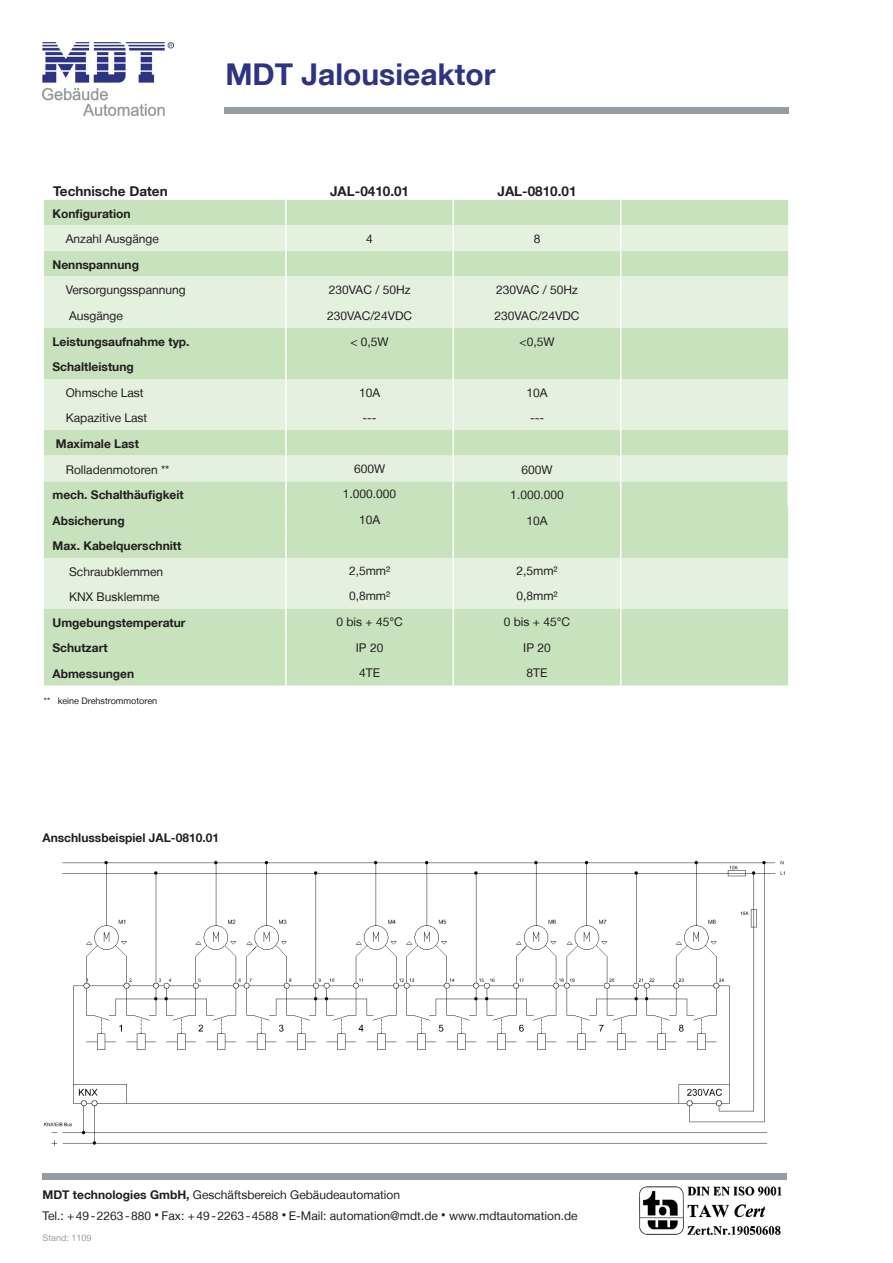
<style>
.page{position:relative;width:893px;height:1263px;background:#fff}
.page>*{position:absolute;margin:0;border:0;box-sizing:border-box;transform-origin:0 0}
.t1{font:700 30px "Helvetica Neue LT";color:#2d3484}
.td-title{font:700 13.5px "Helvetica Neue LT";color:#231f20}
.td-data{font:12px/21px "Helvetica Neue LT";color:#231f20}
.td-data-2{font:700 12px "Helvetica Neue LT";color:#231f20}
.td-data-centered{font:12px "Helvetica Neue LT";color:#231f20}
.td-data-3{font:9px "Helvetica Neue LT";color:#231f20}
.t2{font:9px "Helvetica Neue LT";color:#979ca2}
.s1{font-weight:700}
.s2{font-size:9px}
</style>
<div class="page">
<img style="left:43px;top:43px;width:131px;height:73px">
<div style="left:224px;top:107px;width:564px;height:6px;background:#979ca2"></div>
<div style="left:43px;top:1174px;width:744px;height:6px;background:#979ca2"></div>
<img style="left:639px;top:1186px;width:142px;height:50px">
<svg style="left:44px;top:200px;width:744px;height:485px;background:#d3e8cb"></svg>
<img style="left:44px;top:860px;width:741px;height:287px">
<p class="t1" style="left:225px;top:56px;width:271px">MDT Jalousieaktor</p>
<p class="td-title" style="left:53px;top:182px;width:116px">Technische Daten</p>
<p class="td-title" style="left:330px;top:182px;width:81px">JAL-0410.01</p>
<p class="td-title" style="left:497px;top:182px;width:81px">JAL-0810.01</p>
<p class="td-data-2" style="left:53px;top:206px;width:80px">Konfiguration</p>
<p class="td-data" style="left:66px;top:228px;width:95px">Anzahl Ausgänge</p>
<p class="td-data-centered" style="left:366px;top:232px;width:8px">4</p>
<p class="td-data-centered" style="left:534px;top:232px;width:8px">8</p>
<p class="td-data-2" style="left:53px;top:257px;width:88px">Nennspannung</p>
<p class="td-data" style="left:66px;top:280px;width:121px">Versorgungsspannung</p>
<p class="td-data-centered" style="left:329px;top:283px;width:83px">230VAC / 50Hz</p>
<p class="td-data-centered" style="left:496px;top:283px;width:83px">230VAC / 50Hz</p>
<p class="td-data" style="left:69px;top:305px;width:55px">Ausgänge</p>
<p class="td-data-centered" style="left:327px;top:309px;width:87px">230VAC/24VDC</p>
<p class="td-data-centered" style="left:494px;top:309px;width:87px">230VAC/24VDC</p>
<p class="td-data-2" style="left:53px;top:334px;width:139px">Leistungsaufnahme typ.</p>
<p class="td-data-centered" style="left:350px;top:334px;width:40px">&lt; 0,5W</p>
<p class="td-data-centered" style="left:519px;top:334px;width:36px">&lt;0,5W</p>
<p class="td-data-2" style="left:53px;top:360px;width:83px">Schaltleistung</p>
<p class="td-data" style="left:66px;top:382px;width:79px">Ohmsche Last</p>
<p class="td-data-centered" style="left:359px;top:385px;width:23px">10A</p>
<p class="td-data-centered" style="left:526px;top:385px;width:23px">10A</p>
<p class="td-data" style="left:66px;top:407px;width:83px">Kapazitive Last</p>
<p class="td-data-centered" style="left:363px;top:411px;width:16px">---</p>
<p class="td-data-centered" style="left:530px;top:411px;width:16px">---</p>
<p class="td-data-2" style="left:56px;top:436px;width:85px">Maximale Last</p>
<p class="td-data" style="left:66px;top:459px;width:105px">Rolladenmotoren **</p>
<p class="td-data-centered" style="left:354px;top:461px;width:33px">600W</p>
<p class="td-data-centered" style="left:521px;top:462px;width:33px">600W</p>
<p class="td-data-2" style="left:53px;top:487px;width:133px">mech. Schalthäufigkeit</p>
<p class="td-data-centered" style="left:343px;top:487px;width:55px">1.000.000</p>
<p class="td-data-centered" style="left:510px;top:488px;width:55px">1.000.000</p>
<p class="td-data-2" style="left:53px;top:513px;width:74px">Absicherung</p>
<p class="td-data-centered" style="left:359px;top:512px;width:23px">10A</p>
<p class="td-data-centered" style="left:526px;top:513px;width:23px">10A</p>
<p class="td-data-2" style="left:53px;top:539px;width:130px">Max. Kabelquerschnitt</p>
<p class="td-data" style="left:69px;top:561px;width:96px">Schraubklemmen</p>
<p class="td-data-centered" style="left:349px;top:563px;width:43px">2,5mm²</p>
<p class="td-data-centered" style="left:516px;top:563px;width:43px">2,5mm²</p>
<p class="td-data" style="left:69px;top:586px;width:92px">KNX Busklemme</p>
<p class="td-data-centered" style="left:349px;top:589px;width:43px">0,8mm²</p>
<p class="td-data-centered" style="left:516px;top:589px;width:43px">0,8mm²</p>
<p class="td-data-2" style="left:53px;top:615px;width:135px">Umgebungstemperatur</p>
<p class="td-data-centered" style="left:336px;top:615px;width:68px">0 bis + 45°C</p>
<p class="td-data-centered" style="left:504px;top:615px;width:68px">0 bis + 45°C</p>
<p class="td-data-2" style="left:53px;top:641px;width:57px">Schutzart</p>
<p class="td-data-centered" style="left:356px;top:640px;width:29px">IP 20</p>
<p class="td-data-centered" style="left:523px;top:640px;width:29px">IP 20</p>
<p class="td-data-2" style="left:53px;top:666px;width:83px">Abmessungen</p>
<p class="td-data-centered" style="left:359px;top:666px;width:22px">4TE</p>
<p class="td-data-centered" style="left:527px;top:666px;width:22px">8TE</p>
<p class="td-data-3" style="left:44px;top:695px;width:115px">** keine Drehstrommotoren</p>
<p class="td-data-2" style="left:43px;top:830px;width:178px">Anschlussbeispiel JAL-0810.01</p>
<p class="td-data" style="left:43px;top:1183px;width:537px"><span class="s1">MDT technologies GmbH,</span> Geschäftsbereich Gebäudeautomation<br>Tel.: +49-2263-880 <span class="s2">•</span> Fax: +49-2263-4588 <span class="s2">•</span> E-Mail: automation@mdt.de <span class="s2">•</span> www.mdtautomation.de</p>
<p class="t2" style="left:43px;top:1232px;width:50px">Stand: 1109</p>
</div>
